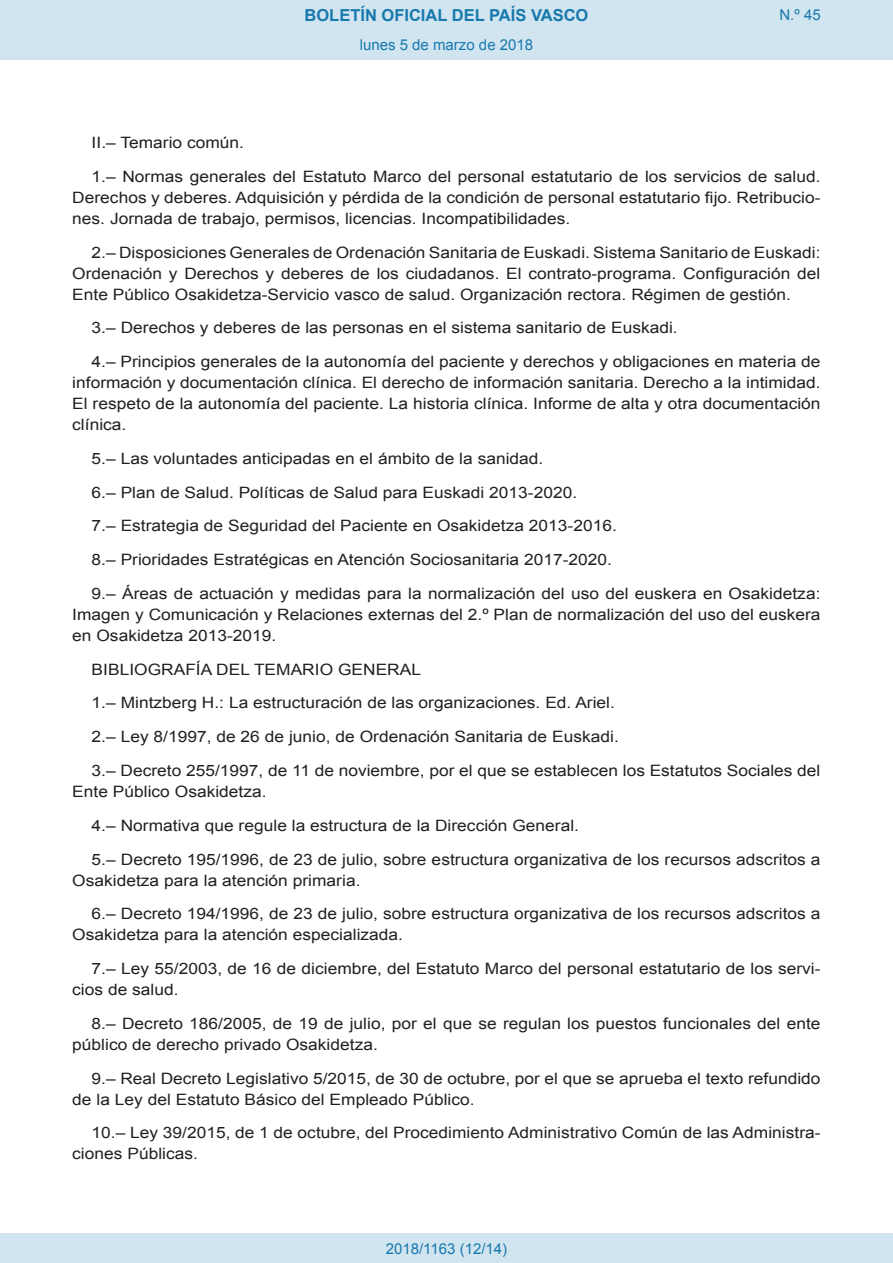
<style>
.page{position:relative;width:893px;height:1263px;background:#fff}
.page>*{position:absolute;margin:0;border:0;box-sizing:border-box;transform-origin:0 0}
.t1{font:700 16.5px "Arial";color:#1879ad}
.BOPVDetalle{font:15.6px/21px "Arial";color:#231f20;scale:1.11 1}
.Paginacion_Centro{font:15px "Arial";color:#1879ad}
</style>
<div class="page">
<div style="left:0;top:0;width:893px;height:60px;background:#d0e5f0"></div>
<div style="left:0;top:1233px;width:893px;height:30px;background:#d0e5f0"></div>
<p class="t1" style="left:305px;top:4px;width:285px">BOLETÍN OFICIAL DEL PAÍS VASCO</p>
<p class="Paginacion_Centro" style="left:360px;top:35px;width:175px">lunes 5 de marzo de 2018</p>
<p class="Paginacion_Centro" style="left:779px;top:5px;width:43px">N.º 45</p>
<p class="BOPVDetalle" style="left:92px;top:132px;width:139px">II.– Temario común.</p>
<p class="BOPVDetalle" style="left:72px;top:166px;width:676px;text-align:justify;text-indent:19px">1.– Normas generales del Estatuto Marco del personal estatutario de los servicios de salud.<br>Derechos y deberes. Adquisición y pérdida de la condición de personal estatutario fijo. Retribucio&shy;nes. Jornada de trabajo, permisos, licencias. Incompatibilidades.</p>
<p class="BOPVDetalle" style="left:72px;top:242px;width:676px;text-align:justify;text-indent:19px">2.– Disposiciones Generales de Ordenación Sanitaria de Euskadi. Sistema Sanitario de Euskadi:<br>Ordenación y Derechos y deberes de los ciudadanos. El contrato-programa. Configuración del Ente Público Osakidetza-Servicio vasco de salud. Organización rectora. Régimen de gestión.</p>
<p class="BOPVDetalle" style="left:92px;top:318px;width:529px">3.– Derechos y deberes de las personas en el sistema sanitario de Euskadi.</p>
<p class="BOPVDetalle" style="left:72px;top:351px;width:676px;text-align:justify;text-indent:19px">4.– Principios generales de la autonomía del paciente y derechos y obligaciones en materia de información y documentación clínica. El derecho de información sanitaria. Derecho a la intimidad.<br>El respeto de la autonomía del paciente. La historia clínica. Informe de alta y otra documentación clínica.</p>
<p class="BOPVDetalle" style="left:92px;top:448px;width:408px">5.– Las voluntades anticipadas en el ámbito de la sanidad.</p>
<p class="BOPVDetalle" style="left:92px;top:482px;width:439px">6.– Plan de Salud. Políticas de Salud para Euskadi 2013-2020.</p>
<p class="BOPVDetalle" style="left:92px;top:516px;width:475px">7.– Estrategia de Seguridad del Paciente en Osakidetza 2013-2016.</p>
<p class="BOPVDetalle" style="left:92px;top:549px;width:470px">8.– Prioridades Estratégicas en Atención Sociosanitaria 2017-2020.</p>
<p class="BOPVDetalle" style="left:72px;top:583px;width:676px;text-align:justify;text-indent:19px">9.– Áreas de actuación y medidas para la normalización del uso del euskera en Osakidetza:<br>Imagen y Comunicación y Relaciones externas del 2.º Plan de normalización del uso del euskera en Osakidetza 2013-2019.</p>
<p class="BOPVDetalle" style="left:92px;top:659px;width:298px">BIBLIOGRAFÍA DEL TEMARIO GENERAL</p>
<p class="BOPVDetalle" style="left:92px;top:693px;width:473px">1.– Mintzberg H.: La estructuración de las organizaciones. Ed. Ariel.</p>
<p class="BOPVDetalle" style="left:92px;top:726px;width:476px">2.– Ley 8/1997, de 26 de junio, de Ordenación Sanitaria de Euskadi.</p>
<p class="BOPVDetalle" style="left:72px;top:760px;width:675px;text-indent:19px">3.– Decreto 255/1997, de 11 de noviembre, por el que se establecen los Estatutos Sociales del<br>Ente Público Osakidetza.</p>
<p class="BOPVDetalle" style="left:92px;top:815px;width:441px">4.– Normativa que regule la estructura de la Dirección General.</p>
<p class="BOPVDetalle" style="left:72px;top:849px;width:676px;text-indent:19px">5.– Decreto 195/1996, de 23 de julio, sobre estructura organizativa de los recursos adscritos a<br>Osakidetza para la atención primaria.</p>
<p class="BOPVDetalle" style="left:72px;top:903px;width:676px;text-indent:19px">6.– Decreto 194/1996, de 23 de julio, sobre estructura organizativa de los recursos adscritos a<br>Osakidetza para la atención especializada.</p>
<p class="BOPVDetalle" style="left:72px;top:958px;width:676px;text-indent:19px">7.– Ley 55/2003, de 16 de diciembre, del Estatuto Marco del personal estatutario de los servi&shy;cios de salud.</p>
<p class="BOPVDetalle" style="left:72px;top:1013px;width:676px;text-indent:19px">8.– Decreto 186/2005, de 19 de julio, por el que se regulan los puestos funcionales del ente público de derecho privado Osakidetza.</p>
<p class="BOPVDetalle" style="left:72px;top:1068px;width:676px;text-indent:19px">9.– Real Decreto Legislativo 5/2015, de 30 de octubre, por el que se aprueba el texto refundido de la Ley del Estatuto Básico del Empleado Público.</p>
<p class="BOPVDetalle" style="left:72px;top:1122px;width:676px;text-indent:19px">10.– Ley 39/2015, de 1 de octubre, del Procedimiento Administrativo Común de las Administra&shy;ciones Públicas.</p>
<p class="Paginacion_Centro" style="left:386px;top:1238px;width:123px">2018/1163 (12/14)</p>
</div>
